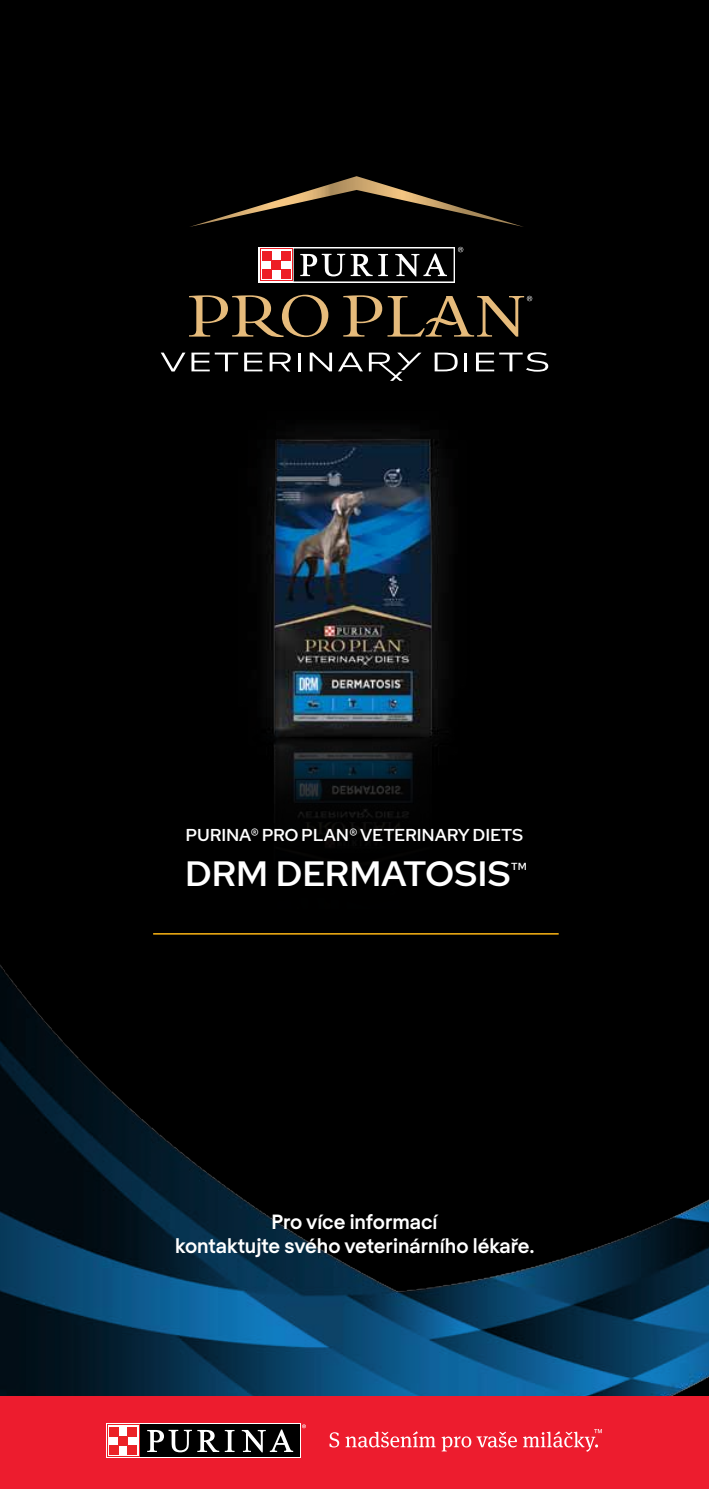
<style>
.page{position:relative;width:709px;height:1489px;background:#fff}
.page>*{position:absolute;margin:0;border:0;box-sizing:border-box;transform-origin:0 0}
.t1{font:500 35px "Red Hat Text";letter-spacing:-.015em;color:#fff;scale:1.05 1}
.t2{font:700 20px/24px "Regola Pro";color:#fff;text-align:center}
.t3{font:500 17.25px "Red Hat Text";letter-spacing:-.01em;color:#fff}
.t4{font:500 10.25px "Red Hat Text";color:#fff}
</style>
<div class="page">
<div style="left:0;top:0;width:709px;height:1488px;background:#000"></div>
<img style="left:160px;top:352px;width:389px;height:400px">
<svg style="left:161px;top:352px;width:24px;height:19px"></svg>
<svg style="left:191px;top:352px;width:47px;height:19px"></svg>
<svg style="left:244px;top:352px;width:18px;height:19px"></svg>
<svg style="left:270px;top:352px;width:21px;height:19px"></svg>
<hr style="left:298px;top:352px;width:3px;height:19px;background:#fff">
<svg style="left:310px;top:352px;width:22px;height:19px"></svg>
<svg style="left:338px;top:352px;width:25px;height:19px"></svg>
<svg style="left:369px;top:352px;width:52px;height:29px"></svg>
<svg style="left:434px;top:352px;width:23px;height:19px"></svg>
<hr style="left:464px;top:352px;width:3px;height:19px;background:#fff">
<svg style="left:476px;top:352px;width:72px;height:19px"></svg>
<svg style="left:190px;top:176px;width:333px;height:51px"></svg>
<svg style="left:189px;top:295px;width:139px;height:42px"></svg>
<svg style="left:258px;top:247px;width:197px;height:35px"></svg>
<div style="left:294px;top:248px;width:159px;height:33px;background:#000"></div>
<svg style="left:300px;top:254px;width:72px;height:22px"></svg>
<svg style="left:378px;top:254px;width:10px;height:22px"></svg>
<svg style="left:395px;top:253px;width:52px;height:23px"></svg>
<svg style="left:259px;top:248px;width:33px;height:33px"></svg>
<svg style="left:261px;top:250px;width:30px;height:30px"></svg>
<div style="left:262px;top:270px;width:9px;height:9px;background:#ed1d24"></div>
<div style="left:281px;top:270px;width:9px;height:9px;background:#ed1d24"></div>
<div style="left:271px;top:260px;width:10px;height:10px;background:#ed1d24"></div>
<div style="left:262px;top:251px;width:9px;height:9px;background:#ed1d24"></div>
<div style="left:281px;top:251px;width:9px;height:9px;background:#ed1d24"></div>
<svg style="left:458px;top:247px;width:5px;height:5px"></svg>
<svg style="left:343px;top:295px;width:189px;height:41px"></svg>
<img style="left:0;top:752px;width:709px;height:643px">
<div style="left:0;top:1395px;width:709px;height:93px;background:#ed1c2e"></div>
<div style="left:106px;top:1423px;width:194px;height:34px;background:linear-gradient(to bottom,#000,#000)"></div>
<div style="left:141px;top:1424px;width:159px;height:33px;background:#000"></div>
<svg style="left:147px;top:1429px;width:72px;height:23px"></svg>
<svg style="left:225px;top:1430px;width:9px;height:21px"></svg>
<svg style="left:242px;top:1429px;width:51px;height:23px"></svg>
<div style="left:107px;top:1424px;width:32px;height:33px;background:#fff"></div>
<svg style="left:109px;top:1427px;width:28px;height:28px"></svg>
<div style="left:109px;top:1445px;width:9px;height:9px;background:#eb2227"></div>
<div style="left:128px;top:1445px;width:9px;height:9px;background:#eb2227"></div>
<div style="left:118px;top:1435px;width:10px;height:10px;background:#eb2227"></div>
<div style="left:109px;top:1426px;width:9px;height:9px;background:#eb2227"></div>
<div style="left:128px;top:1426px;width:9px;height:9px;background:#eb2227"></div>
<svg style="left:302px;top:1424px;width:4px;height:3px"></svg>
<svg style="left:329px;top:1429px;width:273px;height:22px"></svg>
<p class="t3" style="left:185px;top:823px;width:339px">PURINA® PRO PLAN® VETERINARY DIETS</p>
<h1 class="t1" style="left:185px;top:850px;width:312px">DRM DERMATOSIS</h1>
<p class="t4" style="left:511px;top:860px;width:17px">TM</p>
<p class="t2" style="left:175px;top:1208px;width:360px">Pro více informací<br>kontaktujte svého veterinárního lékaře.</p>
</div>
